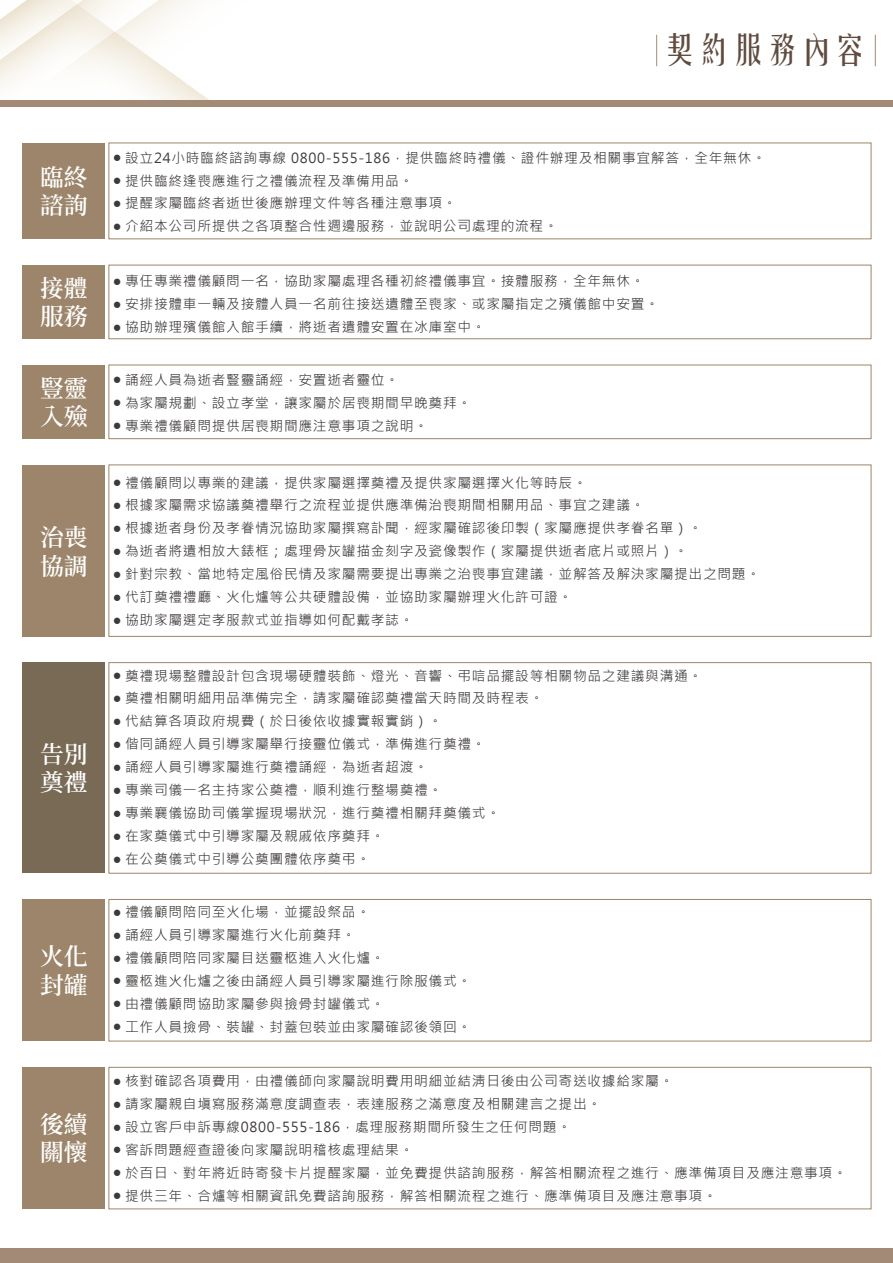
<style>
.page{position:relative;width:893px;height:1263px;background:#fff}
.page>*{position:absolute;margin:0;border:0;box-sizing:border-box;transform-origin:0 0}
.t1{font:34.2px "Cloud Yao Ti GBK";color:#604c3f}
.t2{font:600 23.85px/28.5px "Source Han Serif TC";color:#fff}
.t3{font:13.8px/23px "Microsoft Jheng Hei";letter-spacing:.05em;color:#3e3a39}
.t4{font:8.1px "Microsoft Jheng Hei";color:#3e3a39}
</style>
<div class="page">
<div style="left:0;top:1248px;width:893px;height:15px;background:#a38a77"></div>
<svg style="left:0;top:0;width:209px;height:100px"></svg>
<div style="left:22px;top:143px;width:83px;height:96px;background:#9c856a"></div>
<div style="left:22px;top:265px;width:83px;height:74px;background:#9c856a"></div>
<div style="left:22px;top:365px;width:83px;height:74px;background:#9c856a"></div>
<div style="left:22px;top:899px;width:83px;height:142px;background:#9c856a"></div>
<div style="left:22px;top:1067px;width:83px;height:142px;background:#9c856a"></div>
<div style="left:22px;top:465px;width:83px;height:171px;background:#9c856a"></div>
<div style="left:22px;top:663px;width:83px;height:210px;background:#796a56"></div>
<div style="left:109px;top:143px;width:762px;height:96px;border:1px solid #9c856a"></div>
<div style="left:109px;top:265px;width:762px;height:74px;border:1px solid #9c856a"></div>
<div style="left:109px;top:365px;width:762px;height:74px;border:1px solid #9c856a"></div>
<div style="left:109px;top:662px;width:762px;height:211px;border:1px solid #9c856a"></div>
<div style="left:109px;top:899px;width:762px;height:142px;border:1px solid #9c856a"></div>
<div style="left:109px;top:1067px;width:762px;height:142px;border:1px solid #9c856a"></div>
<div style="left:0;top:100px;width:893px;height:7px;background:#a38a77"></div>
<hr style="left:656px;top:35px;width:1px;height:31px;background:#a38a77">
<hr style="left:875px;top:35px;width:1px;height:31px;background:#a38a77">
<h1 class="t1" style="left:663px;top:30px;width:207px">契約服務內容</h1>
<h2 class="t2" style="left:40px;top:163px;width:49px">臨終諮詢</h2>
<h2 class="t2" style="left:40px;top:274px;width:49px">接體服務</h2>
<h2 class="t2" style="left:40px;top:374px;width:49px">豎靈入殮</h2>
<h2 class="t2" style="left:40px;top:523px;width:49px">治喪協調</h2>
<h2 class="t2" style="left:40px;top:740px;width:49px">告別奠禮</h2>
<h2 class="t2" style="left:40px;top:942px;width:49px">火化封罐</h2>
<h2 class="t2" style="left:40px;top:1110px;width:49px">後續關懷</h2>
<p class="t3" style="left:125px;top:146px;width:642px">設立24小時臨終諮詢專線 0800-555-186，提供臨終時禮儀、證件辦理及相關事宜解答，全年無休。提供臨終逢喪應進行之禮儀流程及準備用品。<br>提醒家屬臨終者逝世後應辦理文件等各種注意事項。<br>介紹本公司所提供之各項整合性週邊服務，並說明公司處理的流程。</p>
<p class="t4" style="left:113px;top:153px;width:10px">●</p>
<p class="t4" style="left:113px;top:176px;width:10px">●</p>
<p class="t4" style="left:113px;top:199px;width:10px">●</p>
<p class="t4" style="left:113px;top:222px;width:10px">●</p>
<p class="t3" style="left:125px;top:269px;width:535px">專任專業禮儀顧問一名，協助家屬處理各種初終禮儀事宜。接體服務，全年無休。安排接體車一輛及接體人員一名前往接送遺體至喪家、或家屬指定之殯儀館中安置。協助辦理殯儀館入館手續，將逝者遺體安置在冰庫室中。</p>
<p class="t4" style="left:113px;top:277px;width:10px">●</p>
<p class="t4" style="left:113px;top:300px;width:10px">●</p>
<p class="t4" style="left:113px;top:323px;width:10px">●</p>
<p class="t3" style="left:125px;top:368px;width:347px">誦經人員為逝者豎靈誦經，安置逝者靈位。<br>為家屬規劃、設立孝堂，讓家屬於居喪期間早晚奠拜。專業禮儀顧問提供居喪期間應注意事項之說明。</p>
<p class="t4" style="left:113px;top:375px;width:10px">●</p>
<p class="t4" style="left:113px;top:398px;width:10px">●</p>
<p class="t4" style="left:113px;top:420px;width:10px">●</p>
<p class="t3" style="left:125px;top:471px;width:636px">禮儀顧問以專業的建議，提供家屬選擇奠禮及提供家屬選擇火化等時辰。<br>根據家屬需求協議奠禮舉行之流程並提供應準備治喪期間相關用品、事宜之建議。<br>根據逝者身份及孝眷情況協助家屬撰寫訃聞，經家屬確認後印製（家屬應提供孝眷名單）。<br>為逝者將遺相放大錶框；處理骨灰罐描金刻字及瓷像製作（家屬提供逝者底片或照片）。<br>針對宗教、當地特定風俗民情及家屬需要提出專業之治喪事宜建議，並解答及解決家屬提出之問題。代訂奠禮禮廳、火化爐等公共硬體設備，並協助家屬辦理火化許可證。<br>協助家屬選定孝服款式並指導如何配戴孝誌。</p>
<p class="t4" style="left:113px;top:478px;width:10px">●</p>
<p class="t4" style="left:113px;top:501px;width:10px">●</p>
<p class="t4" style="left:113px;top:524px;width:10px">●</p>
<p class="t4" style="left:113px;top:547px;width:10px">●</p>
<p class="t4" style="left:113px;top:570px;width:10px">●</p>
<p class="t4" style="left:113px;top:593px;width:10px">●</p>
<p class="t4" style="left:113px;top:615px;width:10px">●</p>
<p class="t3" style="left:125px;top:664px;width:579px">奠禮現場整體設計包含現場硬體裝飾、燈光、音響、弔唁品擺設等相關物品之建議與溝通。奠禮相關明細用品準備完全，請家屬確認奠禮當天時間及時程表。<br>代結算各項政府規費（於日後依收據實報實銷）。<br>偕同誦經人員引導家屬舉行接靈位儀式，準備進行奠禮。<br>誦經人員引導家屬進行奠禮誦經，為逝者超渡。<br>專業司儀一名主持家公奠禮，順利進行整場奠禮。<br>專業襄儀協助司儀掌握現場狀況，進行奠禮相關拜奠儀式。<br>在家奠儀式中引導家屬及親戚依序奠拜。<br>在公奠儀式中引導公奠團體依序奠弔。</p>
<p class="t4" style="left:113px;top:671px;width:10px">●</p>
<p class="t4" style="left:113px;top:694px;width:10px">●</p>
<p class="t4" style="left:113px;top:717px;width:10px">●</p>
<p class="t4" style="left:113px;top:740px;width:10px">●</p>
<p class="t4" style="left:113px;top:763px;width:10px">●</p>
<p class="t4" style="left:113px;top:786px;width:10px">●</p>
<p class="t4" style="left:113px;top:809px;width:10px">●</p>
<p class="t4" style="left:113px;top:832px;width:10px">●</p>
<p class="t4" style="left:113px;top:854px;width:10px">●</p>
<p class="t3" style="left:125px;top:901px;width:347px">禮儀顧問陪同至火化場，並擺設祭品。<br>誦經人員引導家屬進行火化前奠拜。<br>禮儀顧問陪同家屬目送靈柩進入火化爐。<br>靈柩進火化爐之後由誦經人員引導家屬進行除服儀式。由禮儀顧問協助家屬參與撿骨封罐儀式。<br>工作人員撿骨、裝罐、封蓋包裝並由家屬確認後領回。</p>
<p class="t4" style="left:113px;top:908px;width:10px">●</p>
<p class="t4" style="left:113px;top:931px;width:10px">●</p>
<p class="t4" style="left:113px;top:953px;width:10px">●</p>
<p class="t4" style="left:113px;top:976px;width:10px">●</p>
<p class="t4" style="left:113px;top:999px;width:10px">●</p>
<p class="t4" style="left:113px;top:1021px;width:10px">●</p>
<p class="t3" style="left:125px;top:1069px;width:723px">核對確認各項費用，由禮儀師向家屬說明費用明細並結淸日後由公司寄送收據給家屬。<br>請家屬親自塡寫服務滿意度調查表，表達服務之滿意度及相關建言之提出。<br>設立客戶申訴專線0800-555-186，處理服務期間所發生之任何問題。<br>客訴問題經查證後向家屬說明稽核處理結果。<br>於百日、對年將近時寄發卡片提醒家屬，並免費提供諮詢服務，解答相關流程之進行、應準備項目及應注意事項。提供三年、合爐等相關資訊免費諮詢服務，解答相關流程之進行、應準備項目及應注意事項。</p>
<p class="t4" style="left:113px;top:1077px;width:10px">●</p>
<p class="t4" style="left:113px;top:1100px;width:10px">●</p>
<p class="t4" style="left:113px;top:1122px;width:10px">●</p>
<p class="t4" style="left:113px;top:1145px;width:10px">●</p>
<p class="t4" style="left:113px;top:1168px;width:10px">●</p>
<p class="t4" style="left:113px;top:1190px;width:10px">●</p>
</div>
